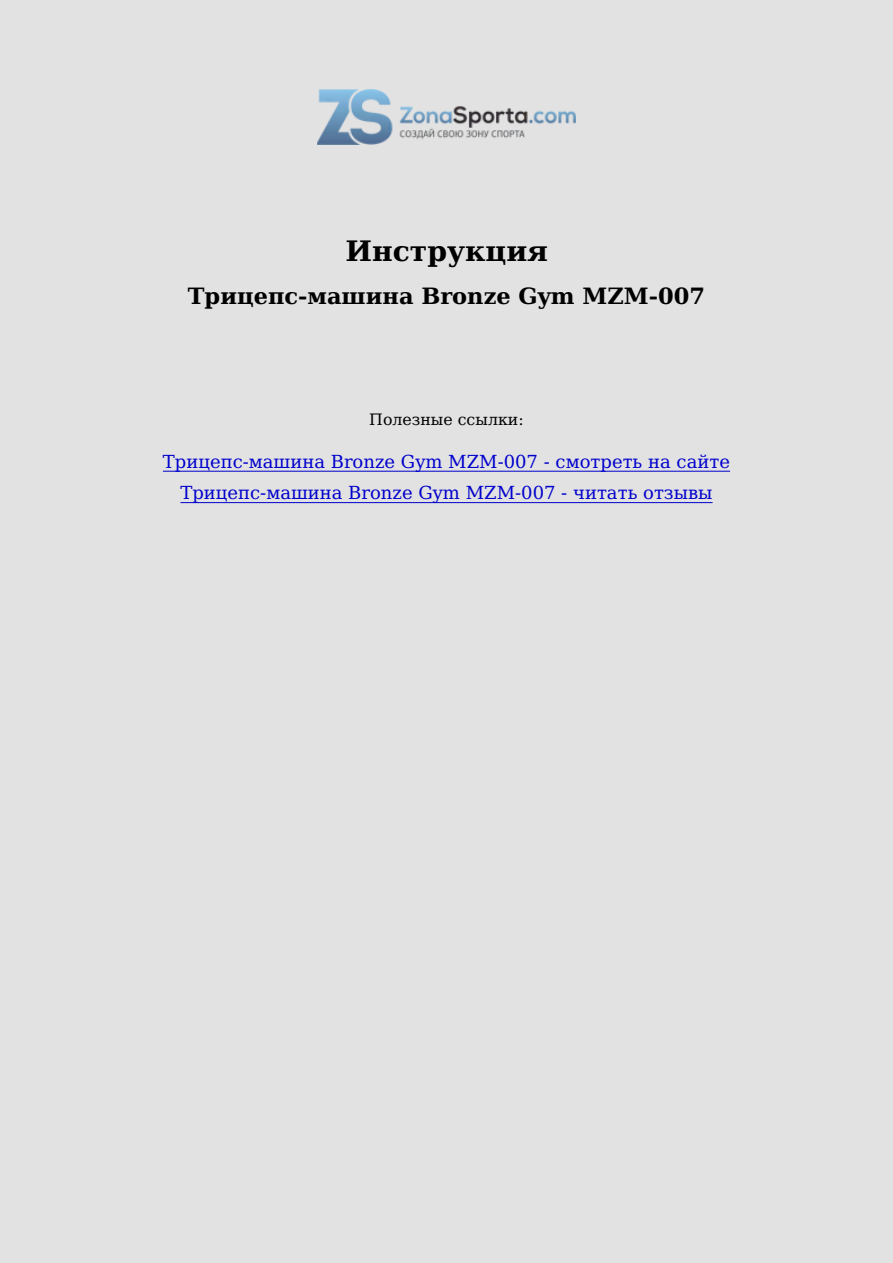
<style>
.page{position:relative;width:893px;height:1263px;background:#e2e2e2}
.page>*{position:absolute;margin:0;border:0;box-sizing:border-box;transform-origin:0 0}
.t1{font:700 28.2px "DejaVu Serif";color:#000}
.t2{font:700 22.5px "DejaVu Serif";color:#000}
.t3{font:18px/31.3px "DejaVu Serif";color:#00c;text-align:center}
.t4{font:15.75px "DejaVu Serif";color:#000}
</style>
<div class="page">
<img style="left:317px;top:89px;width:259px;height:55px">
<hr style="left:163px;top:471px;width:567px;height:1px;background:#00c">
<hr style="left:180px;top:502px;width:533px;height:1px;background:#00c">
<h1 class="t1" style="left:345px;top:229px;width:204px">Инструкция</h1>
<p class="t2" style="left:188px;top:278px;width:519px">Трицепс-машина Bronze Gym MZM-007</p>
<p class="t4" style="left:369px;top:407px;width:156px">Полезные ссылки:</p>
<p class="t3" style="left:163px;top:445px;width:569px">Трицепс-машина Bronze Gym MZM-007 - смотреть на сайте<br>Трицепс-машина Bronze Gym MZM-007 - читать отзывы</p>
</div>
